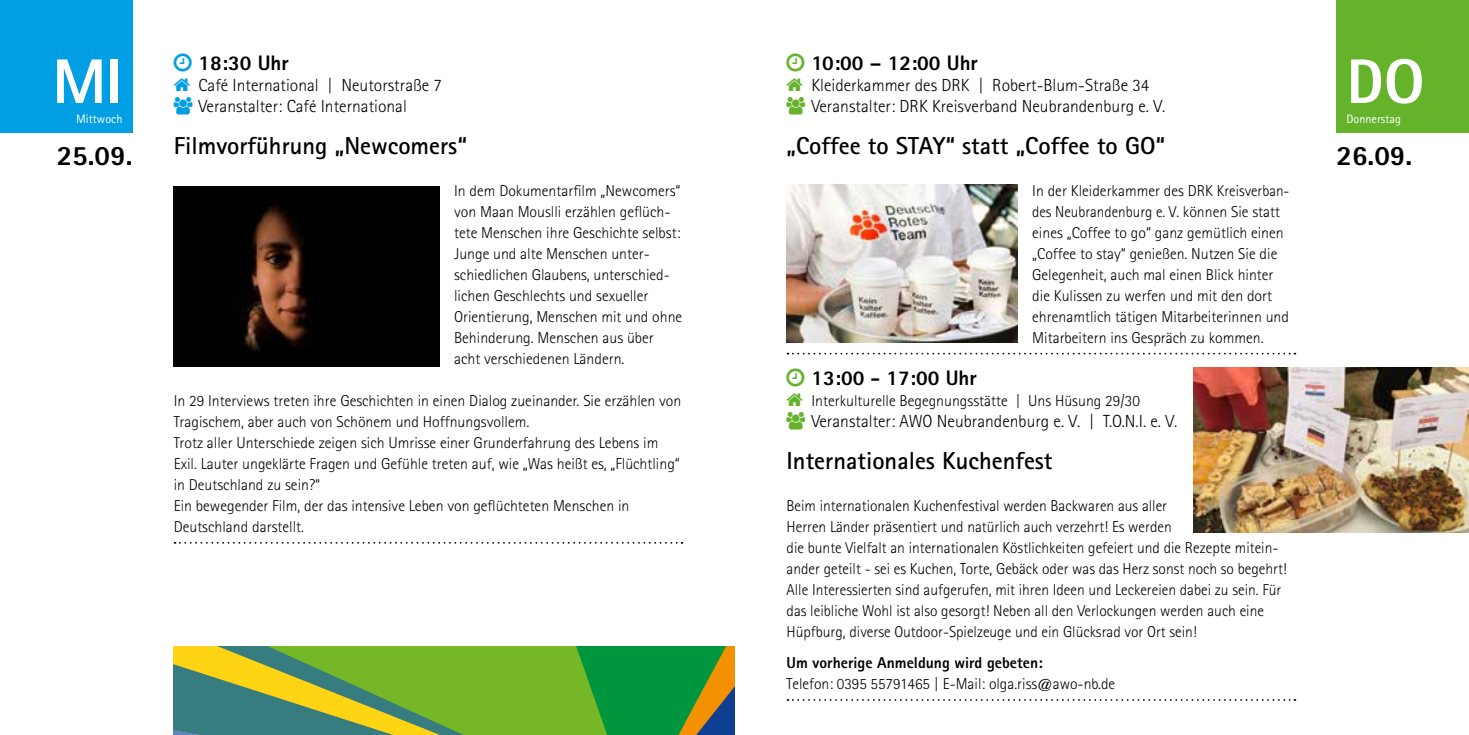
<style>
.page{position:relative;width:1469px;height:735px;background:#fff}
.page>*{position:absolute;margin:0;border:0;box-sizing:border-box;transform-origin:0 0}
.t1{font:800 63px "Rotis Sans Serif";color:#fff}
.t2{font:800 28px "Rotis Sans Serif";color:#000}
.t3{font:700 24.5px "Rotis Sans Serif";color:#000}
.t4{font:800 21px "Rotis Sans Serif";color:#000}
.t5{font:300 17.5px/21px "Rotis Sans Serif";color:#000}
.t6{font:300 15.75px/21px "Rotis Sans Serif";color:#000}
.t7{font:800 15.75px "Rotis Sans Serif";color:#000}
.t8{font:12.25px "Rotis Sans Serif";color:#fff}
</style>
<div class="page">
<svg style="left:787px;top:352px;width:508px;height:2px"></svg>
<svg style="left:787px;top:699px;width:508px;height:1px"></svg>
<img style="left:1193px;top:367px;width:275px;height:164px">
<div style="left:1336px;top:0;width:132px;height:132px;background:#64b32b"></div>
<svg style="left:174px;top:646px;width:560px;height:88px;background:#63a33c"></svg>
<div style="left:0;top:0;width:132px;height:132px;background:#009ee3"></div>
<svg style="left:174px;top:542px;width:508px;height:1px"></svg>
<img style="left:174px;top:186px;width:265px;height:180px">
<img style="left:786px;top:184px;width:231px;height:158px">
<h1 class="t1" style="left:53px;top:41px;width:71px">MI</h1>
<p class="t8" style="left:76px;top:111px;width:48px">Mittwoch</p>
<h2 class="t2" style="left:57px;top:137px;width:77px">25.09.</h2>
<h3 class="t4" style="left:198px;top:49px;width:92px">18:30 Uhr</h3>
<p class="t5" style="left:198px;top:74px;width:245px">Café International | Neutorstraße 7<br>Veranstalter: Café International</p>
<h3 class="t3" style="left:174px;top:130px;width:295px">Filmvorführung „Newcomers“</h3>
<p class="t6" style="left:454px;top:180px;width:230px">In dem Dokumentarfilm „Newcomers“ von Maan Mouslli erzählen geflüch&shy;tete Menschen ihre Geschichte selbst:<br>Junge und alte Menschen unter&shy;schiedlichen Glaubens, unterschied&shy;lichen Geschlechts und sexueller Orientierung, Menschen mit und ohne Behinderung. Menschen aus über acht verschiedenen Ländern.</p>
<p class="t6" style="left:174px;top:390px;width:509px">In 29 Interviews treten ihre Geschichten in einen Dialog zueinander. Sie erzählen von Tragischem, aber auch von Schönem und Hoffnungsvollem.<br>Trotz aller Unterschiede zeigen sich Umrisse einer Grunderfahrung des Lebens im Exil. Lauter ungeklärte Fragen und Gefühle treten auf, wie „Was heißt es, „Flüchtling“ in Deutschland zu sein?“<br>Ein bewegender Film, der das intensive Leben von geflüchteten Menschen in Deutschland darstellt.</p>
<h3 class="t4" style="left:811px;top:49px;width:168px">10:00 – 12:00 Uhr</h3>
<p class="t5" style="left:811px;top:74px;width:355px">Kleiderkammer des DRK | Robert-Blum-Straße 34<br>Veranstalter: DRK Kreisverband Neubrandenburg e. V.</p>
<h3 class="t3" style="left:786px;top:130px;width:380px">„Coffee to STAY“ statt „Coffee to GO“</h3>
<p class="t6" style="left:1032px;top:180px;width:259px">In der Kleiderkammer des DRK Kreisverban&shy;des Neubrandenburg e. V. können Sie statt eines „Coffee to go“ ganz gemütlich einen „Coffee to stay“ genießen. Nutzen Sie die Gelegenheit, auch mal einen Blick hinter die Kulissen zu werfen und mit den dort ehrenamtlich tätigen Mitarbeiterinnen und Mitarbeitern ins Gespräch zu kommen.</p>
<h3 class="t4" style="left:811px;top:364px;width:167px">13:00 - 17:00 Uhr</h3>
<p class="t6" style="left:811px;top:390px;width:330px">Interkulturelle Begegnungsstätte | Uns Hüsung 29/30</p>
<p class="t5" style="left:811px;top:410px;width:367px">Veranstalter: AWO Neubrandenburg e. V. | T.O.N.I. e. V.</p>
<h3 class="t3" style="left:786px;top:445px;width:267px">Internationales Kuchenfest</h3>
<p class="t6" style="left:786px;top:495px;width:502px">Beim internationalen Kuchenfestival werden Backwaren aus aller<br>Herren Länder präsentiert und natürlich auch verzehrt! Es werden<br>die bunte Vielfalt an internationalen Köstlichkeiten gefeiert und die Rezepte mitein&shy;ander geteilt - sei es Kuchen, Torte, Gebäck oder was das Herz sonst noch so begehrt!<br>Alle Interessierten sind aufgerufen, mit ihren Ideen und Leckereien dabei zu sein. Für das leibliche Wohl ist also gesorgt! Neben all den Verlockungen werden auch eine Hüpfburg, diverse Outdoor-Spielzeuge und ein Glücksrad vor Ort sein!</p>
<p class="t7" style="left:786px;top:652px;width:258px">Um vorherige Anmeldung wird gebeten:</p>
<p class="t6" style="left:786px;top:673px;width:330px">Telefon: 0395 55791465 | E-Mail: olga.riss@awo-nb.de</p>
<h1 class="t1" style="left:1346px;top:41px;width:80px">DO</h1>
<p class="t8" style="left:1346px;top:111px;width:56px">Donnerstag</p>
<h2 class="t2" style="left:1336px;top:137px;width:77px">26.09.</h2>
</div>
